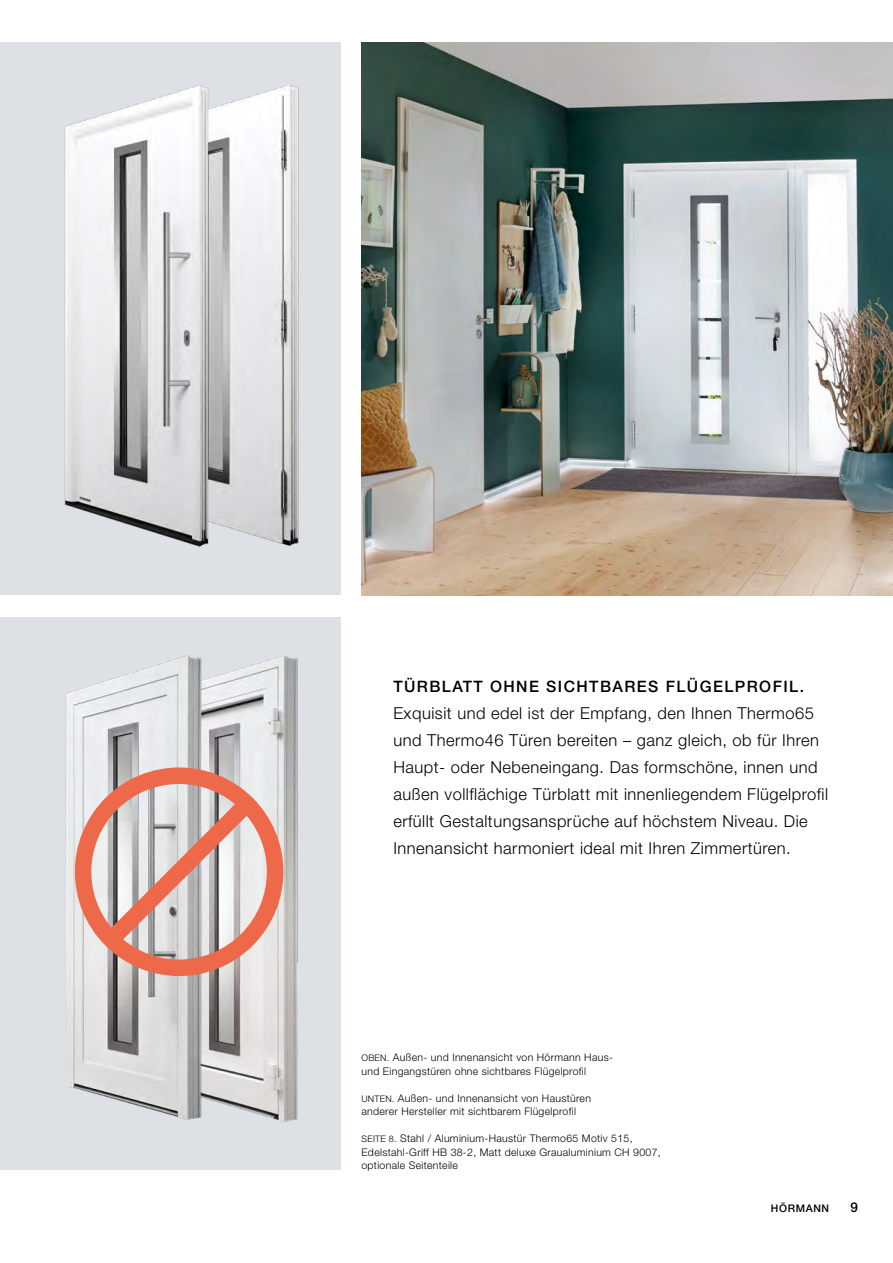
<style>
.page{position:relative;width:893px;height:1263px;background:#fff}
.page>*{position:absolute;margin:0;border:0;box-sizing:border-box;transform-origin:0 0}
.t1{font:300 16.5px/27px "Hoermann Helvetica Neue";letter-spacing:.03em;color:#000}
.t2{font:500 15.75px "Hoermann Helvetica Neue";letter-spacing:.09em;color:#000}
.t3{font:500 13.5px "Hoermann Helvetica Neue";color:#000}
.t4{font:300 10.5px/13.5px "Hoermann Helvetica Neue";letter-spacing:.03em;color:#000}
.t5{font:500 10.5px "Hoermann Helvetica Neue";letter-spacing:.06em;color:#000}
.s1{font-size:9px}
</style>
<div class="page">
<div style="left:0;top:43px;width:340px;height:552px;background:#dde1e5"></div>
<div style="left:0;top:617px;width:340px;height:552px;background:#dde1e5"></div>
<img style="left:205px;top:655px;width:93px;height:467px">
<img style="left:65px;top:655px;width:140px;height:465px">
<img style="left:361px;top:43px;width:532px;height:552px">
<img style="left:216px;top:85px;width:83px;height:461px">
<img style="left:64px;top:85px;width:152px;height:462px">
<svg style="left:75px;top:767px;width:208px;height:209px"></svg>
<p class="t2" style="left:393px;top:675px;width:412px">TÜRBLATT OHNE SICHTBARES FLÜGELPROFIL.</p>
<p class="t1" style="left:393px;top:699px;width:436px">Exquisit und edel ist der Empfang, den Ihnen Thermo65 und Thermo46 Türen bereiten – ganz gleich, ob für Ihren Haupt- oder Nebeneingang. Das formschöne, innen und außen vollflächige Türblatt mit innenliegendem Flügelprofil erfüllt Gestaltungsansprüche auf höchstem Niveau. Die Innenansicht harmoniert ideal mit Ihren Zimmertüren.</p>
<p class="t4" style="left:361px;top:1050px;width:252px"><span class="s1">OBEN.</span> Außen- und Innenansicht von Hörmann Haus&shy;und Eingangstüren ohne sichtbares Flügelprofil</p>
<p class="t4" style="left:361px;top:1091px;width:231px"><span class="s1">UNTEN.</span> Außen- und Innenansicht von Haustüren anderer Hersteller mit sichtbarem Flügelprofil</p>
<p class="t4" style="left:361px;top:1131px;width:301px"><span class="s1">SEITE 8.</span> Stahl / Aluminium-Haustür Thermo65 Motiv 515,<br>Edelstahl-Griff HB 38-2, Matt deluxe Graualuminium CH 9007, optionale Seitenteile</p>
<p class="t5" style="left:771px;top:1201px;width:60px">HÖRMANN</p>
<p class="t3" style="left:850px;top:1198px;width:9px">9</p>
</div>
